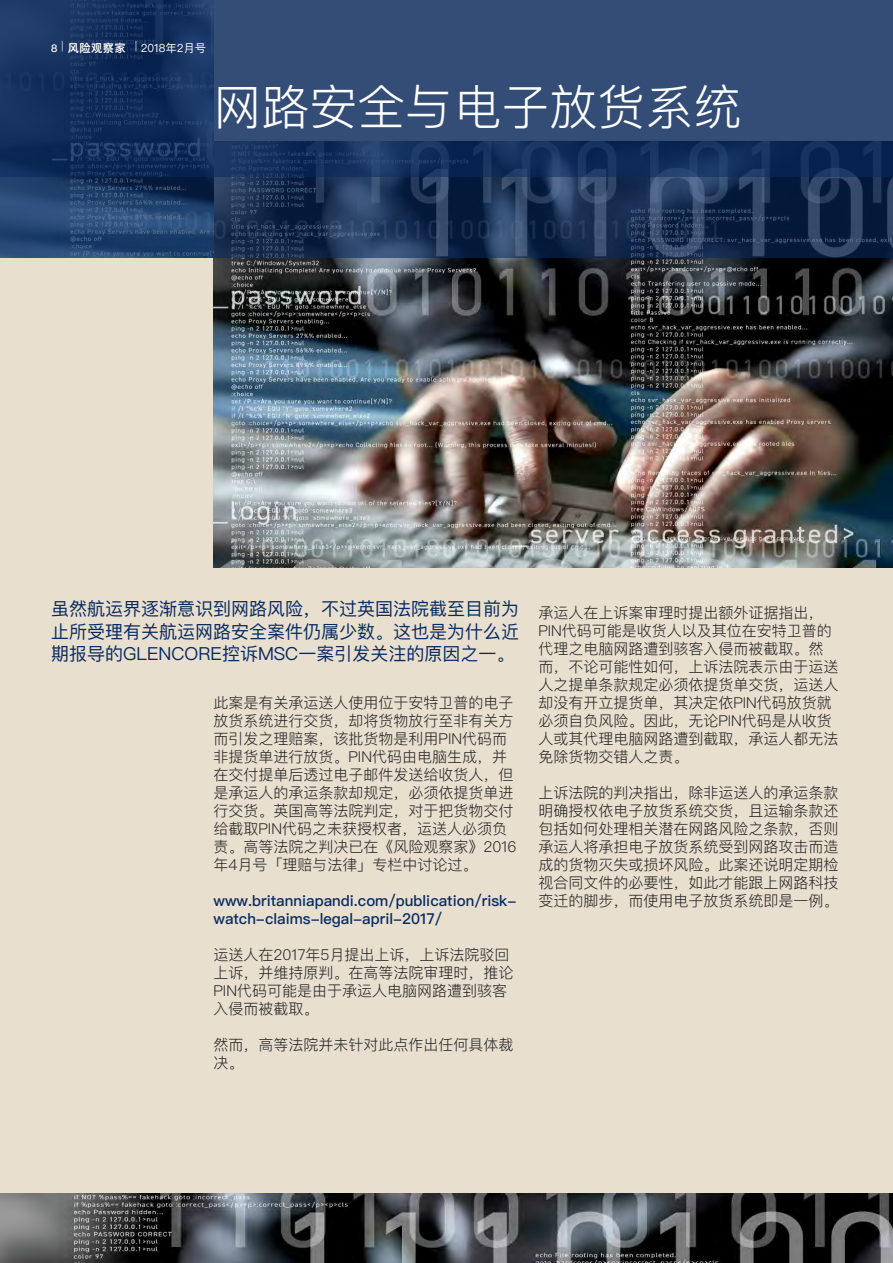
<style>
.page{position:relative;width:893px;height:1263px;background:#e8dfcf}
.page>*{position:absolute;margin:0;border:0;box-sizing:border-box;transform-origin:0 0}
.t1{font:300 48px "Ping Fang SC";color:#fff}
.t2{font:18px/22.5px "Ping Fang SC";color:#082a61;text-align:justify}
.t3{font:300 15px/18px "Ping Fang SC";color:#272526}
.t4{font:500 15px/18px "Ping Fang SC";color:#082a61}
.t5{font:11.25px "Ping Fang SC";color:#fff}
.s1{font-weight:500;font-size:10.5px}
.s2{font-weight:300;font-size:10.5px}
.s3{font-weight:600}
</style>
<div class="page">
<img style="left:213px;top:258px;width:680px;height:309px">
<img style="left:0;top:1194px;width:893px;height:69px">
<div style="left:0;top:0;width:893px;height:258px;background:#082a61;opacity:.6"></div>
<p class="t5" style="left:51px;top:41px;width:156px"><span class="s1">8</span> <span class="s2">|</span> <span class="s3">风险观察家</span> <span class="s2">|</span> 2018年2月号</p>
<h1 class="t1" style="left:213px;top:78px;width:529px">网路安全与电子放货系统</h1>
<p class="t2" style="left:51px;top:597px;width:469px">虽然航运界逐渐意识到网路风险，不过英国法院截至目前为止所受理有关航运网路安全案件仍属少数。这也是为什么近期报导的GLENCORE控诉MSC一案引发关注的原因之一。</p>
<p class="t3" style="left:213px;top:693px;width:304px">此案是有关承运送人使用位于安特卫普的电子放货系统进行交货，却将货物放行至非有关方而引发之理赔案，该批货物是利用PIN代码而非提货单进行放货。PIN代码由电脑生成，并在交付提单后透过电子邮件发送给收货人，但是承运人的承运条款却规定，必须依提货单进行交货。英国高等法院判定，对于把货物交付给截取PIN代码之未获授权者，运送人必须负责。高等法院之判决已在《风险观察家》2016年4月号「理赔与法律」专栏中讨论过。</p>
<p class="t4" style="left:213px;top:891px;width:305px">www.britanniapandi.com/publication/risk&shy;watch-claims-legal-april-2017/</p>
<p class="t3" style="left:213px;top:945px;width:301px">运送人在2017年5月提出上诉，上诉法院驳回上诉，并维持原判。在高等法院审理时，推论<br>PIN代码可能是由于承运人电脑网路遭到骇客入侵而被截取。</p>
<p class="t3" style="left:213px;top:1035px;width:301px">然而，高等法院并未针对此点作出任何具体裁决。</p>
<p class="t3" style="left:538px;top:603px;width:301px">承运人在上诉案审理时提出额外证据指出，<br>PIN代码可能是收货人以及其位在安特卫普的代理之电脑网路遭到骇客入侵而被截取。然而，不论可能性如何，上诉法院表示由于运送人之提单条款规定必须依提货单交货，运送人却没有开立提货单，其决定依PIN代码放货就必须自负风险。因此，无论PIN代码是从收货人或其代理电脑网路遭到截取，承运人都无法免除货物交错人之责。</p>
<p class="t3" style="left:538px;top:783px;width:301px;text-align:justify">上诉法院的判决指出，除非运送人的承运条款明确授权依电子放货系统交货，且运输条款还包括如何处理相关潜在网路风险之条款，否则承运人将承担电子放货系统受到网路攻击而造成的货物灭失或损坏风险。此案还说明定期检视合同文件的必要性，如此才能跟上网路科技变迁的脚步，而使用电子放货系统即是一例。</p>
</div>
